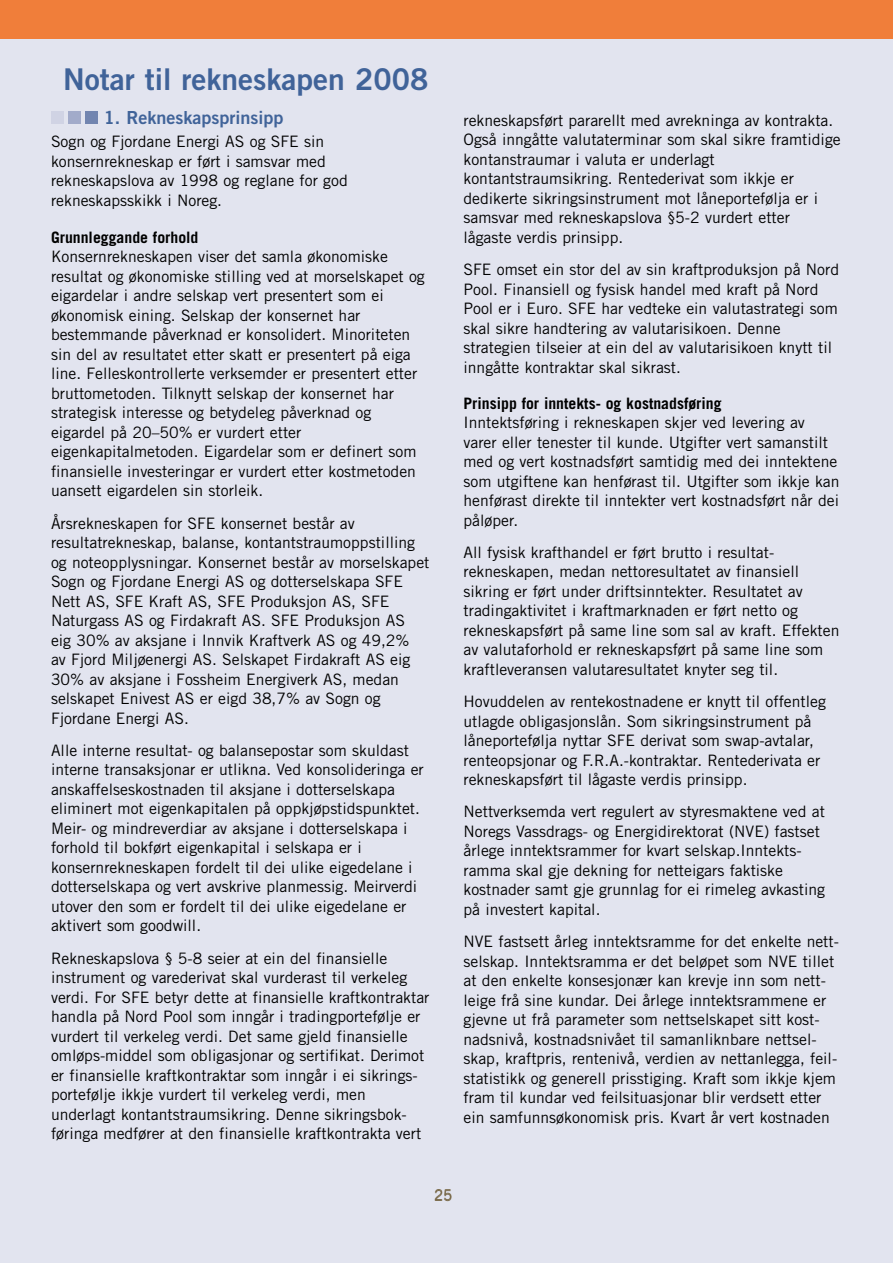
<style>
.page{position:relative;width:893px;height:1263px;background:#e2e4ef}
.page>*{position:absolute;margin:0;border:0;box-sizing:border-box;transform-origin:0 0}
.t1{font:30px "Trade Gothic Bold Two";color:#406399}
.t2{font:18px "Trade Gothic Bold Two";color:#406399}
.t3{font:15.75px/19.5px "Trade Gothic";color:#000}
.t4{font:700 15.75px "Trade Gothic";color:#000}
.t5{font:15px "Trade Gothic";color:#786847}
</style>
<div class="page">
<div style="left:0;top:0;width:893px;height:38px;background:#f07e3a"></div>
<div style="left:51px;top:111px;width:13px;height:13px;background:#d0d3e4"></div>
<div style="left:68px;top:111px;width:13px;height:13px;background:#a2abca"></div>
<div style="left:85px;top:111px;width:13px;height:13px;background:#7285b0"></div>
<h1 class="t1" style="left:63px;top:60px;width:367px">Notar til rekneskapen 2008</h1>
<p class="t2" style="left:104px;top:106px;width:181px">1. Rekneskapsprinsipp</p>
<p class="t3" style="left:51px;top:132px;width:298px">Sogn og Fjordane Energi AS og SFE sin konsernrekneskap er ført i samsvar med rekneskapslova av 1998 og reglane for god rekneskapsskikk i Noreg.</p>
<p class="t4" style="left:51px;top:227px;width:149px">Grunnleggande forhold</p>
<p class="t3" style="left:51px;top:247px;width:375px">Konsernrekneskapen viser det samla økonomiske resultat og økonomiske stilling ved at morselskapet og eigardelar i andre selskap vert presentert som ei økonomisk eining. Selskap der konsernet har bestemmande påverknad er konsolidert. Minoriteten sin del av resultatet etter skatt er presentert på eiga line. Felleskontrollerte verksemder er presentert etter bruttometoden. Tilknytt selskap der konsernet har strategisk interesse og betydeleg påverknad og eigardel på 20–50% er vurdert etter eigenkapitalmetoden. Eigardelar som er definert som finansielle investeringar er vurdert etter kostmetoden uansett eigardelen sin storleik.</p>
<p class="t3" style="left:51px;top:513px;width:380px">Årsrekneskapen for SFE konsernet består av resultatrekneskap, balanse, kontantstraumoppstilling og noteopplysningar. Konsernet består av morselskapet Sogn og Fjordane Energi AS og dotterselskapa SFE Nett AS, SFE Kraft AS, SFE Produksjon AS, SFE Naturgass AS og Firdakraft AS. SFE Produksjon AS<br>eig 30% av aksjane i Innvik Kraftverk AS og 49,2%<br>av Fjord Miljøenergi AS. Selskapet Firdakraft AS eig 30% av aksjane i Fossheim Energiverk AS, medan selskapet Enivest AS er eigd 38,7% av Sogn og Fjordane Energi AS.</p>
<p class="t3" style="left:51px;top:740px;width:374px">Alle interne resultat- og balansepostar som skuldast interne transaksjonar er utlikna. Ved konsolideringa er anskaffelseskostnaden til aksjane i dotterselskapa eliminert mot eigenkapitalen på oppkjøpstidspunktet.<br>Meir- og mindreverdiar av aksjane i dotterselskapa i forhold til bokført eigenkapital i selskapa er i konsernrekneskapen fordelt til dei ulike eigedelane i dotterselskapa og vert avskrive planmessig. Meirverdi utover den som er fordelt til dei ulike eigedelane er aktivert som goodwill.</p>
<p class="t3" style="left:51px;top:948px;width:380px">Rekneskapslova § 5-8 seier at ein del finansielle instrument og varederivat skal vurderast til verkeleg verdi. For SFE betyr dette at finansielle kraftkontraktar handla på Nord Pool som inngår i tradingportefølje er vurdert til verkeleg verdi. Det same gjeld finansielle omløps-middel som obligasjonar og sertifikat. Derimot er finansielle kraftkontraktar som inngår i ei sikrings&shy;portefølje ikkje vurdert til verkeleg verdi, men underlagt kontantstraumsikring. Denne sikringsbok&shy;føringa medfører at den finansielle kraftkontrakta vert</p>
<p class="t3" style="left:463px;top:110px;width:379px">rekneskapsført pararellt med avrekninga av kontrakta.<br>Også inngåtte valutaterminar som skal sikre framtidige kontanstraumar i valuta er underlagt kontantstraumsikring. Rentederivat som ikkje er dedikerte sikringsinstrument mot låneportefølja er i samsvar med rekneskapslova §5-2 vurdert etter lågaste verdis prinsipp.</p>
<p class="t3" style="left:463px;top:259px;width:377px">SFE omset ein stor del av sin kraftproduksjon på Nord Pool. Finansiell og fysisk handel med kraft på Nord Pool er i Euro. SFE har vedteke ein valutastrategi som skal sikre handtering av valutarisikoen. Denne strategien tilseier at ein del av valutarisikoen knytt til inngåtte kontraktar skal sikrast.</p>
<p class="t4" style="left:463px;top:393px;width:260px">Prinsipp for inntekts- og kostnadsføring</p>
<p class="t3" style="left:463px;top:412px;width:377px">Inntektsføring i rekneskapen skjer ved levering av varer eller tenester til kunde. Utgifter vert samanstilt med og vert kostnadsført samtidig med dei inntektene som utgiftene kan henførast til. Utgifter som ikkje kan henførast direkte til inntekter vert kostnadsført når dei påløper.</p>
<p class="t3" style="left:463px;top:542px;width:377px">All fysisk krafthandel er ført brutto i resultat&shy;rekneskapen, medan nettoresultatet av finansiell sikring er ført under driftsinntekter. Resultatet av tradingaktivitet i kraftmarknaden er ført netto og rekneskapsført på same line som sal av kraft. Effekten av valutaforhold er rekneskapsført på same line som kraftleveransen valutaresultatet knyter seg til.</p>
<p class="t3" style="left:463px;top:691px;width:364px">Hovuddelen av rentekostnadene er knytt til offentleg utlagde obligasjonslån. Som sikringsinstrument på låneportefølja nyttar SFE derivat som swap-avtalar, renteopsjonar og F.R.A.-kontraktar. Rentederivata er rekneskapsført til lågaste verdis prinsipp.</p>
<p class="t3" style="left:463px;top:802px;width:363px">Nettverksemda vert regulert av styresmaktene ved at Noregs Vassdrags- og Energidirektorat (NVE) fastset årlege inntektsrammer for kvart selskap.Inntekts&shy;ramma skal gje dekning for netteigars faktiske kostnader samt gje grunnlag for ei rimeleg avkasting på investert kapital.</p>
<p class="t3" style="left:463px;top:931px;width:377px">NVE fastsett årleg inntektsramme for det enkelte nett&shy;selskap. Inntektsramma er det beløpet som NVE tillet at den enkelte konsesjonær kan krevje inn som nett&shy;leige frå sine kundar. Dei årlege inntektsrammene er gjevne ut frå parameter som nettselskapet sitt kost&shy;nadsnivå, kostnadsnivået til samanliknbare nettsel&shy;skap, kraftpris, rentenivå, verdien av nettanlegga, feil&shy;statistikk og generell prisstiging. Kraft som ikkje kjem fram til kundar ved feilsituasjonar blir verdsett etter ein samfunnsøkonomisk pris. Kvart år vert kostnaden</p>
<p class="t5" style="left:434px;top:1186px;width:20px">25</p>
</div>
